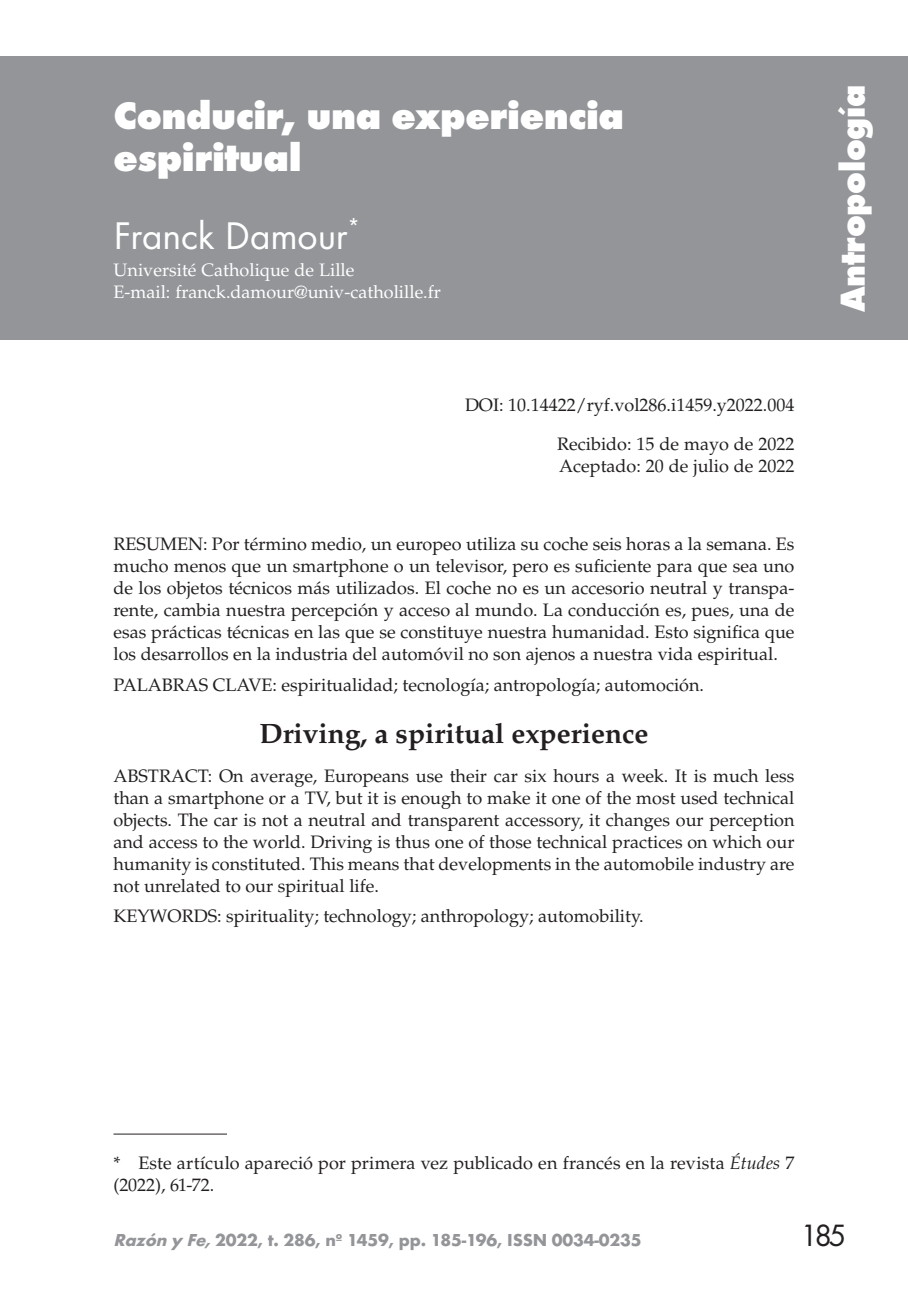
<style>
.page{position:relative;width:908px;height:1304px;background:#fff}
.page>*{position:absolute;margin:0;border:0;box-sizing:border-box;transform-origin:0 0}
.t1{font:800 40px/42px "Futura T";letter-spacing:-.01em;color:#fff}
.t2{font:40px "Futura T";letter-spacing:-.01em;color:#fff}
.t3{font:800 36px "Futura T";letter-spacing:-.01em;color:#fff}
.t4{font:32px "Futura T";color:#231f20}
.t5{font:700 28px "Palatino";color:#231f20}
.t6{font:18px/22px "Palatino";color:#231f20;text-align:justify}
.t7{font:18px/22px "Palatino";color:#fff}
.t8{font:700 18px "Futura T";letter-spacing:-.01em;color:#939598}
.s1{font-style:italic}
</style>
<div class="page">
<div style="left:0;top:57px;width:907px;height:283px;background:#939598"></div>
<hr style="left:113px;top:1134px;width:114px;height:1px;background:#231f20">
<h1 class="t1" style="left:113px;top:94px;width:512px">Conducir, una experiencia espiritual</h1>
<h1 class="t2" style="left:113px;top:212px;width:248px">Franck Damour<sup>*</sup></h1>
<p class="t7" style="left:113px;top:259px;width:329px">Université Catholique de Lille<br>E-mail: franck.damour@univ-catholille.fr</p>
<p class="t6" style="left:465px;top:385px;width:331px;line-height:39px;text-align:right">DOI: 10.14422/ryf.vol286.i1459.y2022.004<br>Recibido: 15 de mayo de 2022</p>
<p class="t6" style="left:559px;top:455px;width:236px">Aceptado: 20 de julio de 2022</p>
<p class="t6" style="left:113px;top:534px;width:682px">RESUMEN: Por término medio, un europeo utiliza su coche seis horas a la semana. Es mucho menos que un smartphone o un televisor, pero es suficiente para que sea uno de los objetos técnicos más utilizados. El coche no es un accesorio neutral y transpa&shy;rente, cambia nuestra percepción y acceso al mundo. La conducción es, pues, una de esas prácticas técnicas en las que se constituye nuestra humanidad. Esto significa que los desarrollos en la industria del automóvil no son ajenos a nuestra vida espiritual.</p>
<p class="t6" style="left:113px;top:674px;width:591px">PALABRAS CLAVE: espiritualidad; tecnología; antropología; automoción.</p>
<h3 class="t5" style="left:259px;top:717px;width:390px">Driving, a spiritual experience</h3>
<p class="t6" style="left:113px;top:765px;width:682px">ABSTRACT: On average, Europeans use their car six hours a week. It is much less than a smartphone or a TV, but it is enough to make it one of the most used technical objects. The car is not a neutral and transparent accessory, it changes our perception and access to the world. Driving is thus one of those technical practices on which our humanity is constituted. This means that developments in the automobile industry are not unrelated to our spiritual life.</p>
<p class="t6" style="left:113px;top:905px;width:531px">KEYWORDS: spirituality; technology; anthropology; automobility.</p>
<h2 class="t3" style="left:830px;top:312px;width:229px;rotate:-90deg">Antropología</h2>
<p class="t6" style="left:113px;top:1152px;width:682px">* Este artículo apareció por primera vez publicado en francés en la revista <span class="s1">Études</span> 7 (2022), 61-72.</p>
<p class="t8" style="left:113px;top:1230px;width:529px"><span class="s1">Razón y Fe,</span>2022, t. 286, nº 1459, pp. 185-196, ISSN 0034-0235</p>
<h3 class="t4" style="left:799px;top:1217px;width:48px">185</h3>
</div>
